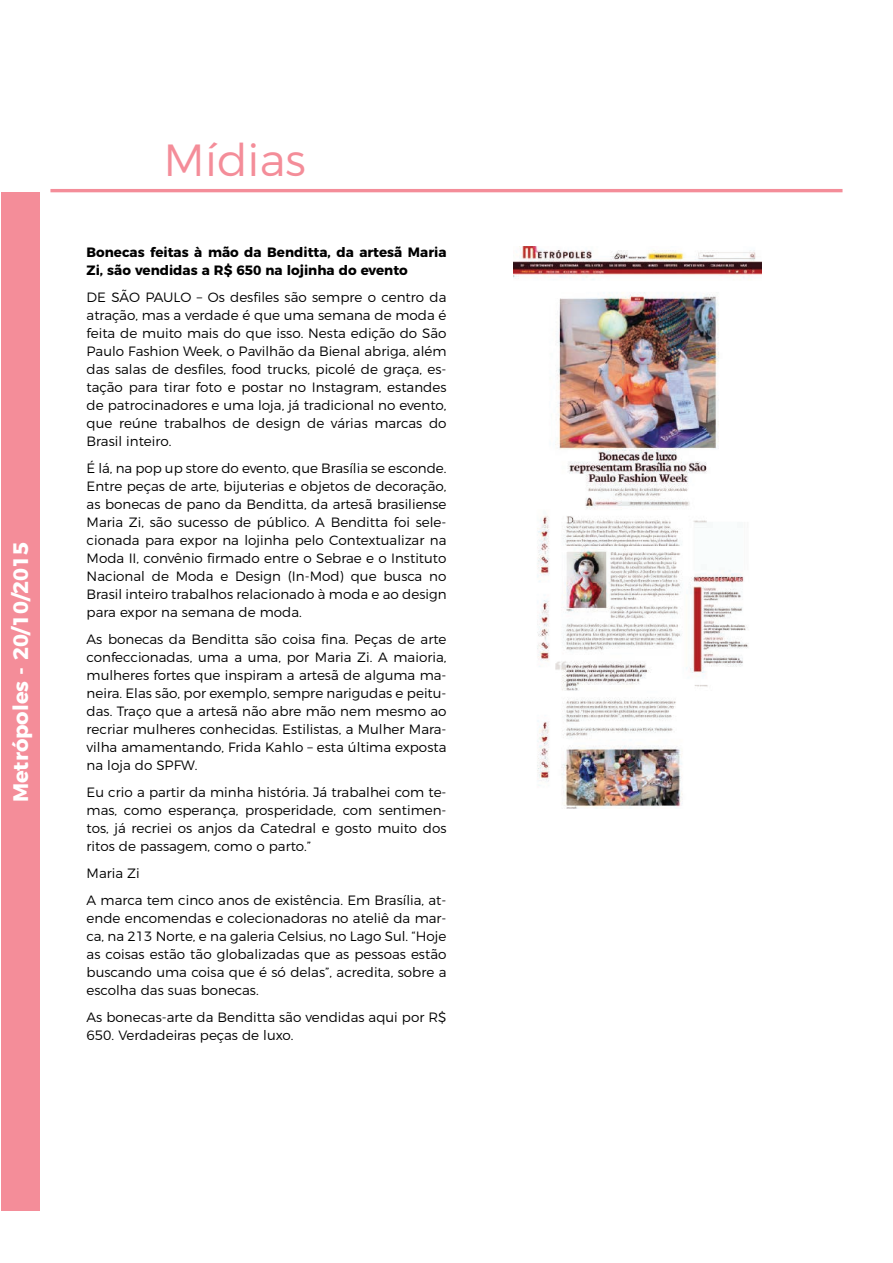
<style>
.page{position:relative;width:893px;height:1263px;background:#fff}
.page>*{position:absolute;margin:0;border:0;box-sizing:border-box;transform-origin:0 0}
.t1{font:300 45px "Montserrat";color:#f48d99}
.t2{font:700 21px "Montserrat";color:#fff}
.t3{font:300 13.5px/18px "Montserrat";color:#000;text-align:justify}
.t4{font:700 13.5px/18px "Montserrat";color:#000}
</style>
<div class="page">
<div style="left:1px;top:192px;width:38px;height:1019px;background:#f48d99"></div>
<hr style="left:50px;top:189px;width:792px;height:3px;background:#f48d99">
<img style="left:513px;top:247px;width:248px;height:562px">
<h2 class="t2" style="left:4px;top:802px;width:262px;rotate:-90deg">Metrópoles - 20/10/2015</h2>
<h1 class="t1" style="left:164px;top:125px;width:144px">Mídias</h1>
<p class="t4" style="left:87px;top:243px;width:361px">Bonecas feitas à mão da Benditta, da artesã Maria<br>Zi, são vendidas a R$ 650 na lojinha do evento</p>
<p class="t3" style="left:87px;top:288px;width:361px">DE SÃO PAULO – Os desfiles são sempre o centro da atração, mas a verdade é que uma semana de moda é feita de muito mais do que isso. Nesta edição do São Paulo Fashion Week, o Pavilhão da Bienal abriga, além das salas de desfiles, food trucks, picolé de graça, es&shy;tação para tirar foto e postar no Instagram, estandes de patrocinadores e uma loja, já tradicional no evento, que reúne trabalhos de design de várias marcas do Brasil inteiro.</p>
<p class="t3" style="left:87px;top:458px;width:361px">É lá, na pop up store do evento, que Brasília se esconde.<br>Entre peças de arte, bijuterias e objetos de decoração, as bonecas de pano da Benditta, da artesã brasiliense Maria Zi, são sucesso de público. A Benditta foi sele&shy;cionada para expor na lojinha pelo Contextualizar na Moda II, convênio firmado entre o Sebrae e o Instituto Nacional de Moda e Design (In-Mod) que busca no Brasil inteiro trabalhos relacionado à moda e ao design para expor na semana de moda.</p>
<p class="t3" style="left:87px;top:629px;width:361px">As bonecas da Benditta são coisa fina. Peças de arte confeccionadas, uma a uma, por Maria Zi. A maioria, mulheres fortes que inspiram a artesã de alguma ma&shy;neira. Elas são, por exemplo, sempre narigudas e peitu&shy;das. Traço que a artesã não abre mão nem mesmo ao recriar mulheres conhecidas. Estilistas, a Mulher Mara&shy;vilha amamentando, Frida Kahlo – esta última exposta na loja do SPFW.</p>
<p class="t3" style="left:87px;top:782px;width:361px">Eu crio a partir da minha história. Já trabalhei com te&shy;mas, como esperança, prosperidade, com sentimen&shy;tos, já recriei os anjos da Catedral e gosto muito dos ritos de passagem, como o parto.”</p>
<p class="t3" style="left:87px;top:859px;width:361px;line-height:27px">Maria Zi<br>A marca tem cinco anos de existência. Em Brasília, at-</p>
<p class="t3" style="left:87px;top:908px;width:361px">ende encomendas e colecionadoras no ateliê da mar&shy;ca, na 213 Norte, e na galeria Celsius, no Lago Sul. “Hoje as coisas estão tão globalizadas que as pessoas estão buscando uma coisa que é só delas”, acredita, sobre a escolha das suas bonecas.</p>
<p class="t3" style="left:87px;top:1007px;width:361px">As bonecas-arte da Benditta são vendidas aqui por R$<br>650. Verdadeiras peças de luxo.</p>
</div>
